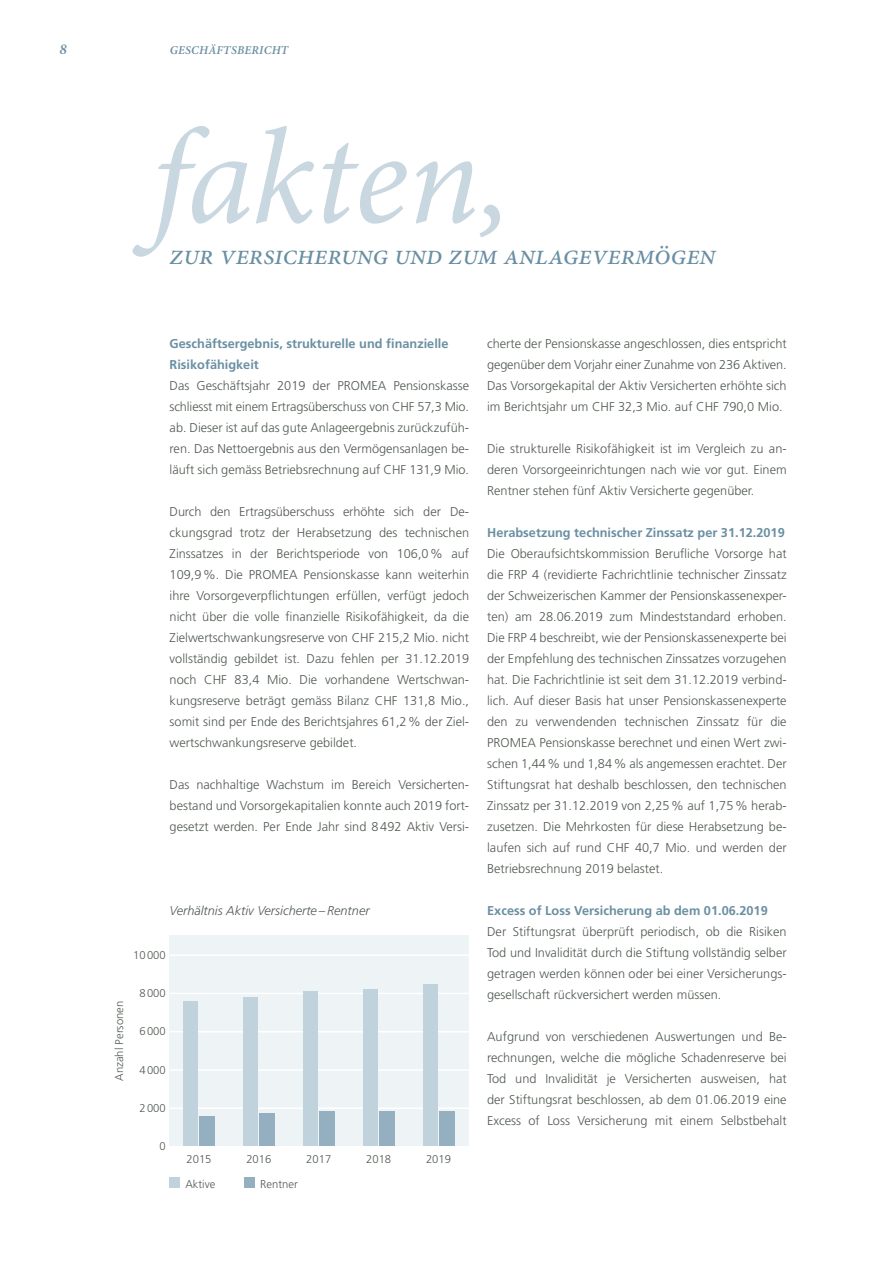
<style>
.page{position:relative;width:893px;height:1263px;background:#fff}
.page>*{position:absolute;margin:0;border:0;box-sizing:border-box;transform-origin:0 0}
.t1{font:italic 135px "Minion Pro";color:#c8d7e0}
.t2{font:italic 28.5px "Minion Pro";letter-spacing:-.01em;color:#6a8fa2}
.t3{font:italic 600 15px "Minion Pro";color:#6a8fa2}
.t4{font:300 12.75px/21px "Frutiger LT Std";color:#515a51;text-align:justify}
.t5{font:700 12.75px/21px "Frutiger LT Std";color:#6a8fa2}
.t6{font:italic 300 12.75px "Frutiger LT Std";color:#515a51}
.t7{font:italic 600 12px "Minion Pro";letter-spacing:.02em;color:#6a8fa2}
.t8{font:300 11.25px "Frutiger LT Std";color:#515a51}
</style>
<div class="page">
<div style="left:170px;top:1177px;width:10px;height:11px;background:#c0d2dc"></div>
<div style="left:245px;top:1177px;width:10px;height:11px;background:#94b0c0"></div>
<div style="left:170px;top:936px;width:299px;height:210px;background:#eef3f6"></div>
<hr style="left:170px;top:1107px;width:299px;height:2px;background:#fff">
<hr style="left:170px;top:1069px;width:299px;height:2px;background:#fff">
<hr style="left:170px;top:1031px;width:299px;height:1px;background:#fff">
<hr style="left:170px;top:993px;width:299px;height:1px;background:#fff">
<hr style="left:170px;top:954px;width:299px;height:2px;background:#fff">
<div style="left:423px;top:984px;width:15px;height:162px;background:#c0d2dc"></div>
<div style="left:363px;top:990px;width:15px;height:156px;background:#c0d2dc"></div>
<div style="left:303px;top:992px;width:15px;height:154px;background:#c0d2dc"></div>
<div style="left:243px;top:997px;width:15px;height:149px;background:#c0d2dc"></div>
<div style="left:183px;top:1001px;width:15px;height:145px;background:#c0d2dc"></div>
<div style="left:439px;top:1111px;width:15px;height:35px;background:#94b0c0"></div>
<div style="left:379px;top:1111px;width:16px;height:35px;background:#94b0c0"></div>
<div style="left:319px;top:1112px;width:16px;height:34px;background:#94b0c0"></div>
<div style="left:260px;top:1113px;width:15px;height:33px;background:#94b0c0"></div>
<div style="left:200px;top:1116px;width:15px;height:30px;background:#94b0c0"></div>
<p class="t3" style="left:60px;top:40px;width:9px">8</p>
<p class="t7" style="left:170px;top:43px;width:120px">GESCHÄFTSBERICHT</p>
<h1 class="t1" style="left:152px;top:87px;width:362px">fakten,</h1>
<h2 class="t2" style="left:170px;top:235px;width:548px">zur versicherung und zum anlagevermögen</h2>
<p class="t5" style="left:170px;top:333px;width:280px">Geschäftsergebnis, strukturelle und finanzielle<br>Risikofähigkeit</p>
<p class="t4" style="left:170px;top:375px;width:301px">Das Geschäftsjahr 2019 der PROMEA Pensionskasse schliesst mit einem Ertragsüberschuss von CHF 57,3 Mio. ab. Dieser ist auf das gute Anlageergebnis zurückzufüh&shy;ren. Das Nettoergebnis aus den Vermögensanlagen be&shy;läuft sich gemäss Betriebsrechnung auf CHF 131,9 Mio.</p>
<p class="t4" style="left:170px;top:501px;width:301px">Durch den Ertragsüberschuss erhöhte sich der De&shy;ckungsgrad trotz der Herabsetzung des technischen Zinssatzes in der Berichtsperiode von 106,0% auf 109,9%. Die PROMEA Pensionskasse kann weiterhin ihre Vorsorgeverpflichtungen erfüllen, verfügt jedoch nicht über die volle finanzielle Risikofähigkeit, da die Zielwertschwankungsreserve von CHF 215,2 Mio. nicht vollständig gebildet ist. Dazu fehlen per 31.12.2019 noch CHF 83,4 Mio. Die vorhandene Wertschwan&shy;kungsreserve beträgt gemäss Bilanz CHF 131,8 Mio., somit sind per Ende des Berichtsjahres 61,2% der Ziel&shy;wertschwankungsreserve gebildet.</p>
<p class="t4" style="left:170px;top:774px;width:301px">Das nachhaltige Wachstum im Bereich Versicherten&shy;bestand und Vorsorgekapitalien konnte auch 2019 fort&shy;gesetzt werden. Per Ende Jahr sind 8492 Aktiv Versi-</p>
<p class="t6" style="left:170px;top:903px;width:202px">Verhältnis Aktiv Versicherte – Rentner</p>
<p class="t8" style="left:113px;top:1081px;width:82px;rotate:-90deg">Anzahl Personen</p>
<p class="t8" style="left:133px;top:948px;width:34px">10000</p>
<p class="t8" style="left:139px;top:987px;width:28px">8000</p>
<p class="t8" style="left:139px;top:1025px;width:28px">6000</p>
<p class="t8" style="left:139px;top:1063px;width:28px">4000</p>
<p class="t8" style="left:139px;top:1102px;width:28px">2000</p>
<p class="t8" style="left:160px;top:1140px;width:8px">0</p>
<p class="t8" style="left:186px;top:1153px;width:27px">2015</p>
<p class="t8" style="left:246px;top:1153px;width:27px">2016</p>
<p class="t8" style="left:306px;top:1153px;width:27px">2017</p>
<p class="t8" style="left:366px;top:1153px;width:27px">2018</p>
<p class="t8" style="left:426px;top:1153px;width:27px">2019</p>
<p class="t8" style="left:185px;top:1178px;width:31px">Aktive</p>
<p class="t8" style="left:260px;top:1178px;width:39px">Rentner</p>
<p class="t4" style="left:487px;top:333px;width:301px">cherte der Pensionskasse angeschlossen, dies entspricht gegenüber dem Vorjahr einer Zunahme von 236 Aktiven.<br>Das Vorsorgekapital der Aktiv Versicherten erhöhte sich im Berichtsjahr um CHF 32,3 Mio. auf CHF 790,0 Mio.</p>
<p class="t4" style="left:487px;top:438px;width:301px">Die strukturelle Risikofähigkeit ist im Vergleich zu an&shy;deren Vorsorgeeinrichtungen nach wie vor gut. Einem Rentner stehen fünf Aktiv Versicherte gegenüber.</p>
<p class="t5" style="left:487px;top:522px;width:299px">Herabsetzung technischer Zinssatz per 31.12.2019</p>
<p class="t4" style="left:487px;top:543px;width:301px">Die Oberaufsichtskommission Berufliche Vorsorge hat die FRP 4 (revidierte Fachrichtlinie technischer Zinssatz der Schweizerischen Kammer der Pensionskassenexper&shy;ten) am 28.06.2019 zum Mindeststandard erhoben.<br>Die FRP 4 beschreibt, wie der Pensionskassenexperte bei der Empfehlung des technischen Zinssatzes vorzugehen hat. Die Fachrichtlinie ist seit dem 31.12.2019 verbind&shy;lich. Auf dieser Basis hat unser Pensionskassenexperte den zu verwendenden technischen Zinssatz für die PROMEA Pensionskasse berechnet und einen Wert zwi&shy;schen 1,44% und 1,84% als angemessen erachtet. Der Stiftungsrat hat deshalb beschlossen, den technischen Zinssatz per 31.12.2019 von 2,25% auf 1,75% herab&shy;zusetzen. Die Mehrkosten für diese Herabsetzung be&shy;laufen sich auf rund CHF 40,7 Mio. und werden der Betriebsrechnung 2019 belastet.</p>
<p class="t5" style="left:487px;top:900px;width:282px">Excess of Loss Versicherung ab dem 01.06.2019</p>
<p class="t4" style="left:487px;top:921px;width:301px">Der Stiftungsrat überprüft periodisch, ob die Risiken Tod und Invalidität durch die Stiftung vollständig selber getragen werden können oder bei einer Versicherungs&shy;gesellschaft rückversichert werden müssen.</p>
<p class="t4" style="left:487px;top:1026px;width:301px">Aufgrund von verschiedenen Auswertungen und Be&shy;rechnungen, welche die mögliche Schadenreserve bei Tod und Invalidität je Versicherten ausweisen, hat der Stiftungsrat beschlossen, ab dem 01.06.2019 eine Excess of Loss Versicherung mit einem Selbstbehalt</p>
</div>
